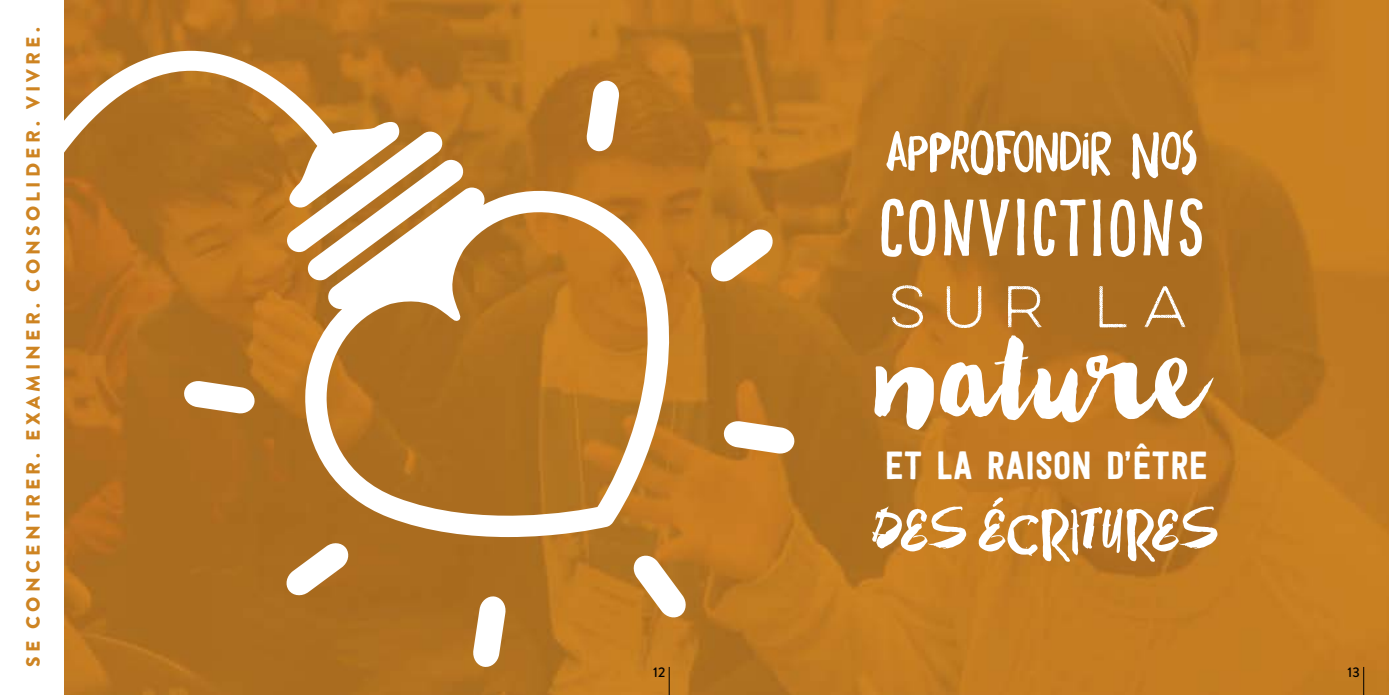
<style>
.page{position:relative;width:1389px;height:695px;background:#fff}
.page>*{position:absolute;margin:0;border:0;box-sizing:border-box;transform-origin:0 0}
.t1{font:156.1px "Wanderlust Letters";color:#fff}
.t2{font:79.1px "Pinto NO 01";letter-spacing:.02em;color:#fff}
.t3{font:66.85px "MYWAY";color:#fff}
.t4{font:52.5px "Daft Brush";color:#fff}
.t5{font:52.5px "Lulo One";color:#fff}
.t6{font:39.02px "Festivo Letters No 1";color:#fff}
.t7{font:900 19.25px "Brandon Grotesque";letter-spacing:.22em;color:#ce8422}
.t8{font:500 14px "Brandon Grotesque";color:#000}
</style>
<div class="page">
<img style="left:64px;top:0;width:1325px;height:694px">
<svg style="left:401px;top:130px;width:64px;height:57px"></svg>
<svg style="left:472px;top:595px;width:35px;height:72px"></svg>
<svg style="left:723px;top:420px;width:72px;height:34px"></svg>
<svg style="left:183px;top:380px;width:73px;height:34px"></svg>
<svg style="left:586px;top:80px;width:34px;height:72px"></svg>
<svg style="left:632px;top:553px;width:55px;height:66px"></svg>
<svg style="left:709px;top:228px;width:66px;height:55px"></svg>
<svg style="left:285px;top:541px;width:65px;height:55px"></svg>
<svg style="left:64px;top:51px;width:337px;height:247px;background:#c08641"></svg>
<svg style="left:305px;top:187px;width:374px;height:350px"></svg>
<svg style="left:1363px;top:666px;width:1px;height:28px"></svg>
<svg style="left:669px;top:666px;width:1px;height:28px"></svg>
<p class="t7" style="left:19px;top:667px;width:641px;rotate:-90deg">Se concentrer. examiner. consolider. Vivre.</p>
<h3 class="t4" style="left:886px;top:116px;width:313px">APPROFONDIR NOS</h3>
<h2 class="t2" style="left:878px;top:181px;width:328px">CONVICTIONS</h2>
<h3 class="t5" style="left:889px;top:270px;width:309px">SUR LA</h3>
<h1 class="t1" style="left:865px;top:279px;width:350px">nature</h1>
<h3 class="t6" style="left:885px;top:441px;width:325px">ET LA RAISON D’ÊTRE</h3>
<h3 class="t3" style="left:872px;top:489px;width:347px">DES ÉCRITURES</h3>
<p class="t8" style="left:653px;top:662px;width:14px">12</p>
<p class="t8" style="left:1348px;top:662px;width:14px">13</p>
</div>
